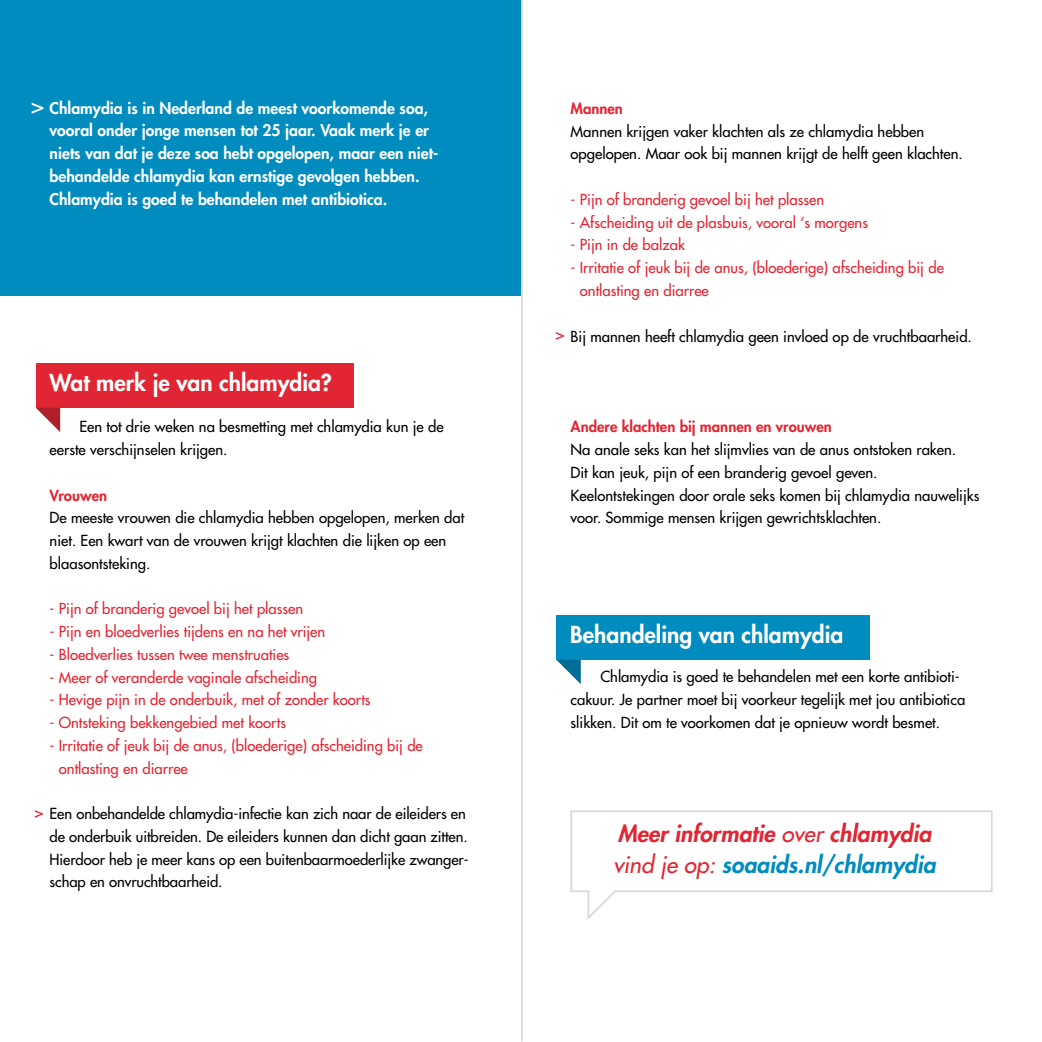
<style>
.page{position:relative;width:1042px;height:1042px;background:#fff}
.page>*{position:absolute;margin:0;border:0;box-sizing:border-box;transform-origin:0 0}
.t1{font:italic 800 22.75px/31.5px "Futura Std";color:#e22532}
.t2{font:800 22.75px "Futura Std";color:#fff}
.t3{font:500 22.75px "Futura Std";color:#fff}
.t4{font:800 15.75px/22.8px "Futura Std";color:#fff}
.t5{font:500 14.88px/22.8px "Futura Std";color:#000}
.t6{font:500 14.88px/22.8px "Futura Std";color:#e22532}
.t7{font:800 14.88px "Futura Std";color:#e22532}
.s1{font-size:15.75px;color:#e22532}
.s2{font-weight:500}
.s3{color:#008cbf}
</style>
<div class="page">
<div style="left:556px;top:615px;width:314px;height:45px;background:#008cbf"></div>
<svg style="left:556px;top:660px;width:25px;height:24px"></svg>
<svg style="left:570px;top:810px;width:423px;height:110px"></svg>
<div style="left:0;top:0;width:521px;height:296px;background:#008cbf"></div>
<div style="left:36px;top:363px;width:317px;height:45px;background:#e22532"></div>
<svg style="left:36px;top:408px;width:24px;height:24px"></svg>
<hr style="left:521px;top:0;width:2px;height:1041px;background:#d9d8d6">
<p class="t4" style="left:50px;top:96px;width:390px">Chlamydia is in Nederland de meest voorkomende soa, vooral onder jonge mensen tot 25 jaar. Vaak merk je er niets van dat je deze soa hebt opgelopen, maar een niet&shy;behandelde chlamydia kan ernstige gevolgen hebben.<br>Chlamydia is goed te behandelen met antibiotica.</p>
<h1 class="t3" style="left:31px;top:91px;width:15px">&gt;</h1>
<h1 class="t2" style="left:50px;top:368px;width:284px">Wat merk je van chlamydia?</h1>
<p class="t5" style="left:50px;top:415px;width:395px;text-indent:30px">Een tot drie weken na besmetting met chlamydia kun je de eerste verschijnselen krijgen.</p>
<p class="t7" style="left:50px;top:486px;width:59px">Vrouwen</p>
<p class="t5" style="left:50px;top:506px;width:416px">De meeste vrouwen die chlamydia hebben opgelopen, merken dat niet. Een kwart van de vrouwen krijgt klachten die lijken op een blaasontsteking.</p>
<p class="t6" style="left:50px;top:597px;width:255px">- Pijn of branderig gevoel bij het plassen</p>
<p class="t6" style="left:50px;top:620px;width:277px">- Pijn en bloedverlies tijdens en na het vrijen</p>
<p class="t6" style="left:50px;top:643px;width:241px">- Bloedverlies tussen twee menstruaties</p>
<p class="t6" style="left:50px;top:666px;width:269px">- Meer of veranderde vaginale afscheiding</p>
<p class="t6" style="left:50px;top:688px;width:322px">- Hevige pijn in de onderbuik, met of zonder koorts</p>
<p class="t6" style="left:50px;top:711px;width:238px">- Ontsteking bekkengebied met koorts</p>
<p class="t6" style="left:59px;top:734px;width:365px;text-indent:-9px">- Irritatie of jeuk bij de anus, (bloederige) afscheiding bij de ontlasting en diarree</p>
<p class="t5" style="left:34px;top:802px;width:433px"><span class="s1">&gt;</span> Een onbehandelde chlamydia-infectie kan zich naar de eileiders en</p>
<p class="t5" style="left:50px;top:825px;width:420px;text-align:justify">de onderbuik uitbreiden. De eileiders kunnen dan dicht gaan zitten.<br>Hierdoor heb je meer kans op een buitenbaarmoederlijke zwanger&shy;schap en onvruchtbaarheid.</p>
<p class="t7" style="left:570px;top:99px;width:54px">Mannen</p>
<p class="t5" style="left:570px;top:120px;width:394px">Mannen krijgen vaker klachten als ze chlamydia hebben opgelopen. Maar ook bij mannen krijgt de helft geen klachten.</p>
<p class="t6" style="left:570px;top:188px;width:255px">- Pijn of branderig gevoel bij het plassen</p>
<p class="t6" style="left:570px;top:211px;width:299px">- Afscheiding uit de plasbuis, vooral ‘s morgens</p>
<p class="t6" style="left:570px;top:234px;width:116px">- Pijn in de balzak</p>
<p class="t6" style="left:580px;top:256px;width:365px;text-indent:-9px">- Irritatie of jeuk bij de anus, (bloederige) afscheiding bij de ontlasting en diarree</p>
<p class="t5" style="left:555px;top:325px;width:418px"><span class="s1">&gt;</span> Bij mannen heeft chlamydia geen invloed op de vruchtbaarheid.</p>
<p class="t7" style="left:570px;top:417px;width:263px">Andere klachten bij mannen en vrouwen</p>
<p class="t5" style="left:570px;top:438px;width:410px">Na anale seks kan het slijmvlies van de anus ontstoken raken.<br>Dit kan jeuk, pijn of een branderig gevoel geven.<br>Keelontstekingen door orale seks komen bij chlamydia nauwelijks voor. Sommige mensen krijgen gewrichtsklachten.</p>
<h1 class="t2" style="left:570px;top:620px;width:275px">Behandeling van chlamydia</h1>
<p class="t5" style="left:570px;top:666px;width:396px;text-indent:30px">Chlamydia is goed te behandelen met een korte antibioti&shy;cakuur. Je partner moet bij voorkeur tegelijk met jou antibiotica slikken. Dit om te voorkomen dat je opnieuw wordt besmet.</p>
<h1 class="t1" style="left:613px;top:818px;width:324px">Meer informatie <span class="s2">over</span> chlamydia <span class="s2">vind je op:</span> <span class="s3">soaaids.nl/chlamydia</span></h1>
</div>
